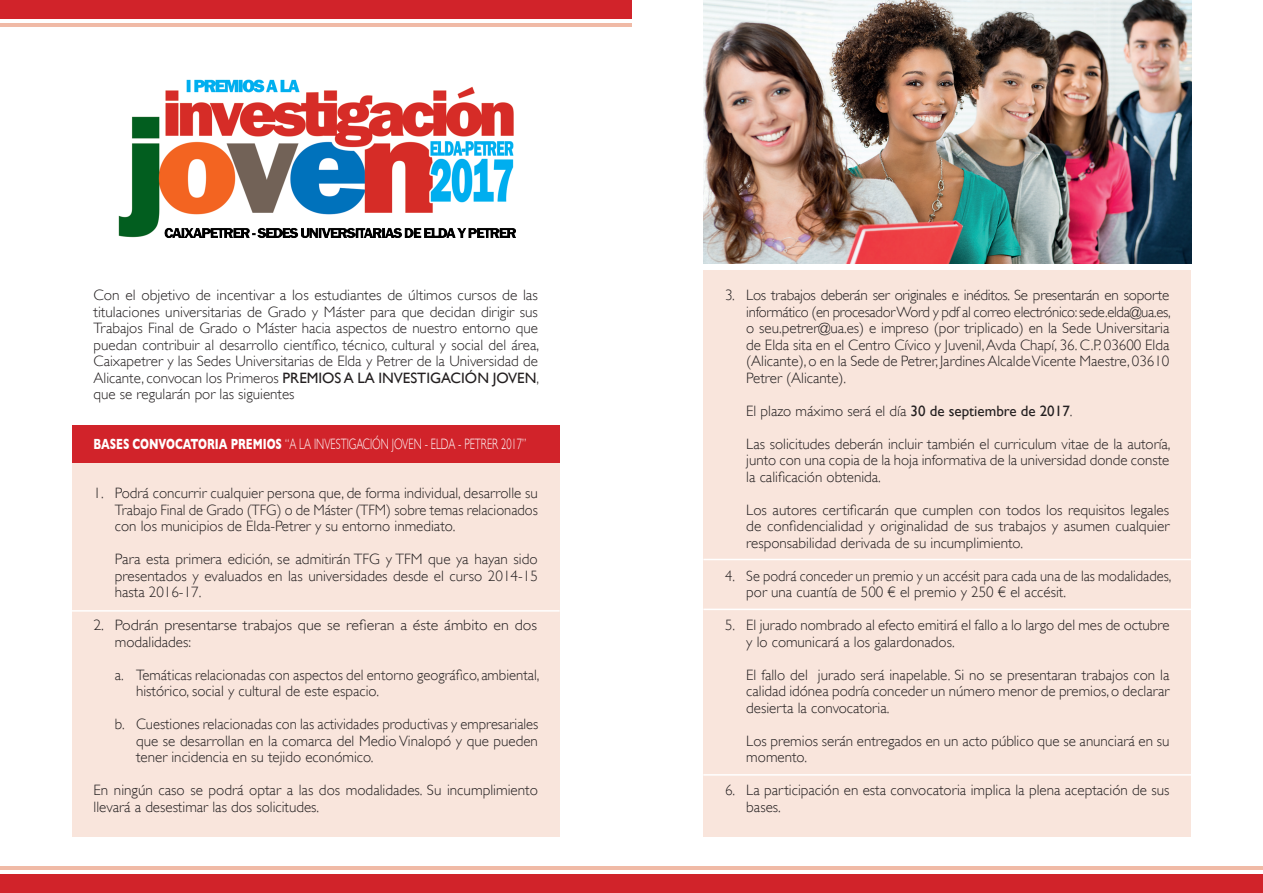
<style>
.page{position:relative;width:1263px;height:893px;background:#fff}
.page>*{position:absolute;margin:0;border:0;box-sizing:border-box;transform-origin:0 0}
.t1{font:300 15px/16.5px "Gill Sans";color:#231f20;text-align:justify}
.t2{font:300 15px/16.5px "Gill Sans";color:#231f20;scale:.96 1}
.t3{font:300 15px/16.5px "Gill Sans";color:#231f20;scale:1.06 1}
.t4{font:300 15px "Gill Sans";color:#fff;scale:.7 1}
.s1{font-weight:400}
.s2{font-weight:700}
</style>
<div class="page">
<div style="left:72px;top:453px;width:488px;height:383px;background:#f9e5dc"></div>
<div style="left:72px;top:426px;width:488px;height:37px;background:#d1232a"></div>
<div style="left:703px;top:270px;width:488px;height:566px;background:#f9e5dc"></div>
<div style="left:0;top:874px;width:1263px;height:19px;background:#d1232a"></div>
<div style="left:0;top:0;width:631px;height:19px;background:#d1232a"></div>
<hr style="left:0;top:867px;width:1263px;height:3px;background:#f0baa6">
<hr style="left:0;top:23px;width:631px;height:3px;background:#f0baa6">
<img style="left:118px;top:79px;width:398px;height:159px">
<hr style="left:72px;top:610px;width:488px;height:2px;background:#fff">
<hr style="left:703px;top:559px;width:488px;height:1px;background:#fff">
<hr style="left:703px;top:609px;width:488px;height:1px;background:#fff">
<hr style="left:703px;top:774px;width:488px;height:2px;background:#fff">
<img style="left:703px;top:0;width:488px;height:264px">
<p class="t1" style="left:94px;top:287px;width:447px">Con el objetivo de incentivar a los estudiantes de últimos cursos de las titulaciones universitarias de Grado y Máster para que decidan dirigir sus Trabajos Final de Grado o Máster hacia aspectos de nuestro entorno que puedan contribuir al desarrollo científico, técnico, cultural y social del área, Caixapetrer y las Sedes Universitarias de Elda y Petrer de la Universidad de Alicante, convocan los Primeros <span class="s1">PREMIOS A LA INVESTIGACIÓN JOVEN</span>, que se regularán por las siguientes</p>
<p class="t4" style="left:94px;top:435px;width:620px"><span class="s2">BASES CONVOCATORIA PREMIOS</span> “A LA INVESTIGACIÓN JOVEN - ELDA - PETRER 2017”</p>
<p class="t1" style="left:115px;top:485px;width:425px;text-indent:-21px">1. Podrá concurrir cualquier persona que, de forma individual, desarrolle su Trabajo Final de Grado (TFG) o de Máster (TFM) sobre temas relacionados con los municipios de Elda-Petrer y su entorno inmediato.</p>
<p class="t1" style="left:115px;top:551px;width:425px">Para esta primera edición, se admitirán TFG y TFM que ya hayan sido presentados y evaluados en las universidades desde el curso 2014-15 hasta 2016-17.</p>
<p class="t3" style="left:115px;top:617px;width:400px;text-indent:-21px">2. Podrán presentarse trabajos que se refieran a éste ámbito en dos modalidades:</p>
<p class="t1" style="left:136px;top:667px;width:405px;text-indent:-21px">a. Temáticas relacionadas con aspectos del entorno geográfico, ambiental, histórico, social y cultural de este espacio.</p>
<p class="t1" style="left:136px;top:716px;width:404px;text-indent:-21px">b. Cuestiones relacionadas con las actividades productivas y empresariales que se desarrollan en la comarca del Medio Vinalopó y que pueden tener incidencia en su tejido económico.</p>
<p class="t1" style="left:94px;top:782px;width:446px">En ningún caso se podrá optar a las dos modalidades. Su incumplimiento llevará a desestimar las dos solicitudes.</p>
<p class="t1" style="left:746px;top:287px;width:426px;text-indent:-21px">3. Los trabajos deberán ser originales e inéditos. Se presentarán en soporte informático (en procesador Word y pdf al correo electrónico: sede.elda@ua.es, o seu.petrer@ua.es) e impreso (por triplicado) en la Sede Universitaria de Elda sita en el Centro Cívico y Juvenil, Avda Chapí, 36. C.P. 03600 Elda (Alicante), o en la Sede de Petrer, Jardines Alcalde Vicente Maestre, 03610<br>Petrer (Alicante).</p>
<p class="t1" style="left:746px;top:403px;width:328px">El plazo máximo será el día <span class="s1">30 de septiembre de 2017</span>.</p>
<p class="t1" style="left:746px;top:436px;width:426px">Las solicitudes deberán incluir también el curriculum vitae de la autoría, junto con una copia de la hoja informativa de la universidad donde conste la calificación obtenida.</p>
<p class="t1" style="left:746px;top:502px;width:425px">Los autores certificarán que cumplen con todos los requisitos legales de confidencialidad y originalidad de sus trabajos y asumen cualquier responsabilidad derivada de su incumplimiento.</p>
<p class="t2" style="left:746px;top:568px;width:444px;text-indent:-21px">4. Se podrá conceder un premio y un accésit para cada una de las modalidades, por una cuantía de 500 € el premio y 250 € el accésit.</p>
<p class="t1" style="left:746px;top:617px;width:425px;text-indent:-21px">5. El jurado nombrado al efecto emitirá el fallo a lo largo del mes de octubre y lo comunicará a los galardonados.</p>
<p class="t1" style="left:746px;top:667px;width:425px">El fallo del jurado será inapelable. Si no se presentaran trabajos con la calidad idónea podría conceder un número menor de premios, o declarar desierta la convocatoria.</p>
<p class="t1" style="left:746px;top:733px;width:425px">Los premios serán entregados en un acto público que se anunciará en su momento.</p>
<p class="t1" style="left:746px;top:782px;width:425px;text-indent:-21px">6. La participación en esta convocatoria implica la plena aceptación de sus bases.</p>
</div>
